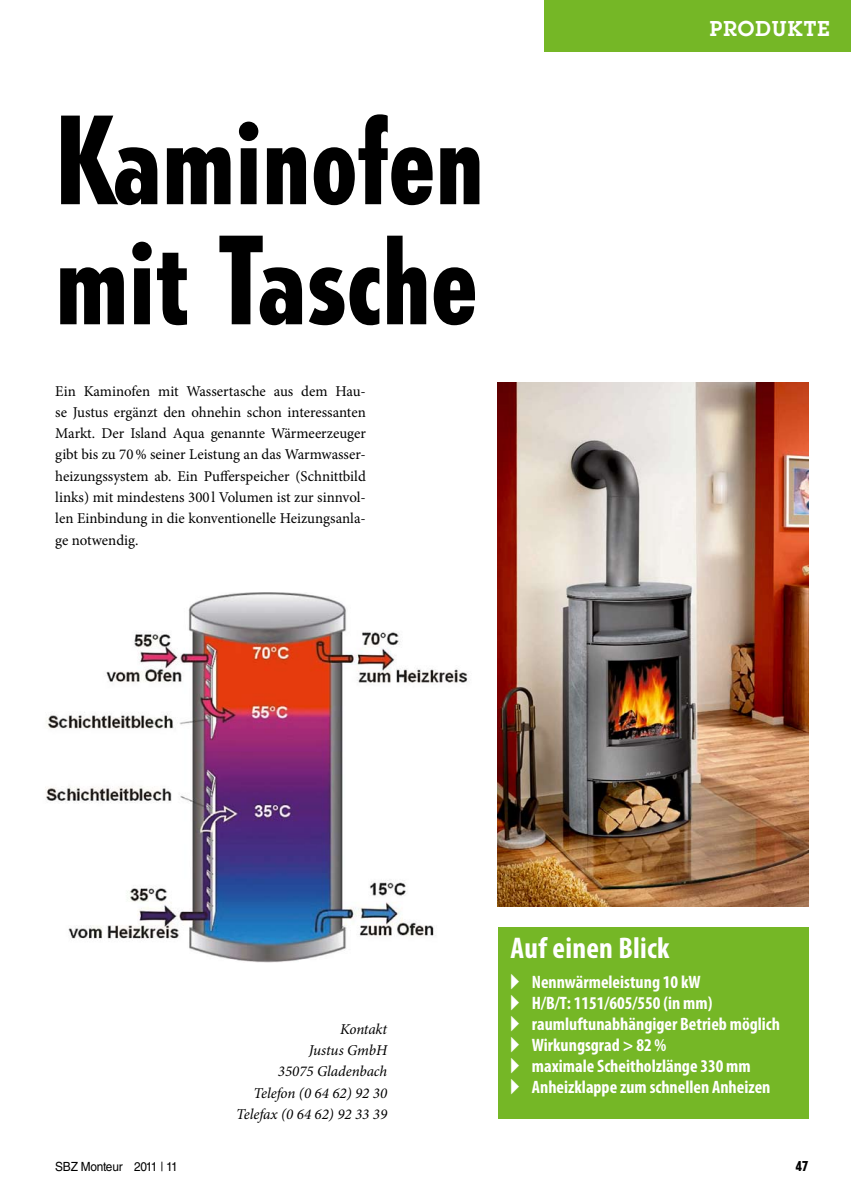
<style>
.page{position:relative;width:851px;height:1204px;background:#fff}
.page>*{position:absolute;margin:0;border:0;box-sizing:border-box;transform-origin:0 0}
.t1{font:800 condensed 120px/120px "Tempo Std";color:#000}
.t2{font:700 condensed 30px "Myriad Pro";letter-spacing:.01em;color:#fff}
.t3{font:600 21px "Lubalin Graph Std";letter-spacing:.05em;color:#fff}
.t4{font:700 condensed 18px/21px "Myriad Pro";color:#fff}
.t5{font:15px/21.3px "Minion Pro";color:#000;text-align:justify}
.t6{font:italic 15px/21.3px "Minion Pro";letter-spacing:-.005em;color:#000;text-align:right}
.t7{font:800 condensed 13.5px "Tempo Std";color:#000}
.t8{font:12.6px "Helvetica LT Std";letter-spacing:-.02em;color:#000;scale:.94 1}
</style>
<div class="page">
<img style="left:497px;top:383px;width:311px;height:523px">
<img style="left:45px;top:592px;width:423px;height:370px">
<div style="left:544px;top:0;width:306px;height:51px;background:#75b726"></div>
<div style="left:497px;top:927px;width:311px;height:191px;background:#75b726"></div>
<h1 class="t1" style="left:55px;top:99px;width:430px">Kaminofen mit Tasche</h1>
<p class="t5" style="left:55px;top:380px;width:312px">Ein Kaminofen mit Wassertasche aus dem Hau&shy;se Justus ergänzt den ohnehin schon interessanten Markt. Der Island Aqua genannte Wärmeerzeuger gibt bis zu 70% seiner Leistung an das Warmwasser&shy;heizungssystem ab. Ein Pufferspeicher (Schnittbild links) mit mindestens 300 l Volumen ist zur sinnvol&shy;len Einbindung in die konventionelle Heizungsanla&shy;ge notwendig.</p>
<h3 class="t3" style="left:709px;top:15px;width:121px">PRODUKTE</h3>
<p class="t6" style="left:236px;top:1018px;width:152px">Kontakt<br>Justus GmbH<br>35075 Gladenbach<br>Telefon (0 64 62) 92 30<br>Telefax (0 64 62) 92 33 39</p>
<h2 class="t2" style="left:510px;top:929px;width:160px">Auf einen Blick</h2>
<p class="t4" style="left:510px;top:971px;width:271px">▸ Nennwärmeleistung 10 kW<br>▸ H/B/T: 1151/605/550 (in mm)<br>▸ raumluftunabhängiger Betrieb möglich ▸ Wirkungsgrad &gt; 82 %<br>▸ maximale Scheitholzlänge 330 mm<br>▸ Anheizklappe zum schnellen Anheizen</p>
<p class="t8" style="left:55px;top:1158px;width:132px">SBZ Monteur 2011 | 11</p>
<p class="t7" style="left:795px;top:1157px;width:14px">47</p>
</div>
